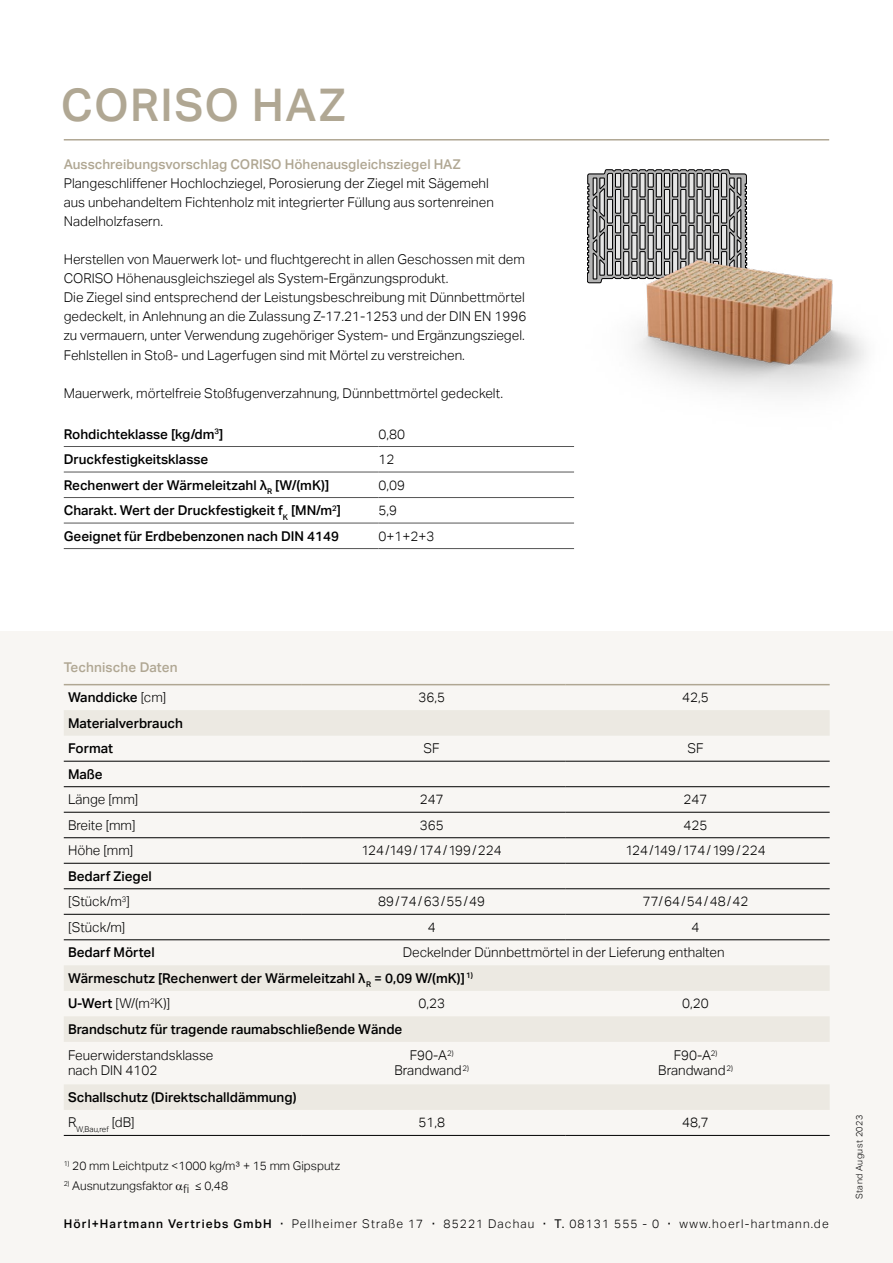
<style>
.page{position:relative;width:893px;height:1263px;background:#fff}
.page>*{position:absolute;margin:0;border:0;box-sizing:border-box;transform-origin:0 0}
.t1{font:500 45px "Aktiv Grotesk";letter-spacing:.03em;color:#b0a793}
.t2{font:300 13.5px/19px "Aktiv Grotesk";color:#000}
.t3{font:500 13.5px/25.5px "Aktiv Grotesk";color:#000}
.t4{font:500 13.5px "Aktiv Grotesk";color:#b0a793}
.t5{font:300 12px "Aktiv Grotesk";letter-spacing:.09em;color:#000}
.t6{font:300 12px "Aktiv Grotesk";color:#000}
.t7{font:300 9px "Aktiv Grotesk";letter-spacing:.045em;color:#000}
.t8{font:300 7.8px "Aktiv Grotesk";color:#000}
.s1{font-weight:300}
.s2{font-weight:500}
.s3{font-weight:400}
</style>
<div class="page">
<div style="left:0;top:631px;width:893px;height:632px;background:#f8f6f3"></div>
<img style="left:574px;top:169px;width:292px;height:278px">
<hr style="left:64px;top:446px;width:314px;height:1px;background:#565656">
<hr style="left:378px;top:446px;width:196px;height:1px;background:#565656">
<hr style="left:64px;top:472px;width:314px;height:1px;background:#565656">
<hr style="left:378px;top:472px;width:196px;height:1px;background:#565656">
<hr style="left:64px;top:497px;width:314px;height:1px;background:#565656">
<hr style="left:378px;top:497px;width:196px;height:1px;background:#565656">
<hr style="left:64px;top:523px;width:314px;height:1px;background:#565656">
<hr style="left:378px;top:523px;width:196px;height:1px;background:#565656">
<hr style="left:64px;top:548px;width:314px;height:1px;background:#565656">
<hr style="left:378px;top:548px;width:196px;height:1px;background:#565656">
<svg style="left:64px;top:710px;width:766px;height:400px"></svg>
<hr style="left:64px;top:761px;width:238px;height:1px;background:#000">
<hr style="left:302px;top:761px;width:264px;height:1px;background:#000">
<hr style="left:566px;top:761px;width:264px;height:1px;background:#000">
<hr style="left:64px;top:786px;width:238px;height:1px;background:#000">
<hr style="left:302px;top:786px;width:264px;height:1px;background:#000">
<hr style="left:566px;top:786px;width:264px;height:1px;background:#000">
<hr style="left:64px;top:812px;width:238px;height:1px;background:#000">
<hr style="left:302px;top:812px;width:264px;height:1px;background:#000">
<hr style="left:566px;top:812px;width:264px;height:1px;background:#000">
<hr style="left:64px;top:837px;width:238px;height:1px;background:#000">
<hr style="left:302px;top:837px;width:264px;height:1px;background:#000">
<hr style="left:566px;top:837px;width:264px;height:1px;background:#000">
<hr style="left:64px;top:863px;width:238px;height:1px;background:#000">
<hr style="left:302px;top:863px;width:264px;height:1px;background:#000">
<hr style="left:566px;top:863px;width:264px;height:1px;background:#000">
<hr style="left:64px;top:888px;width:238px;height:1px;background:#000">
<hr style="left:302px;top:888px;width:264px;height:1px;background:#000">
<hr style="left:566px;top:888px;width:264px;height:1px;background:#000">
<hr style="left:64px;top:914px;width:238px;height:1px;background:#000">
<hr style="left:302px;top:914px;width:264px;height:1px;background:#000">
<hr style="left:566px;top:914px;width:264px;height:1px;background:#000">
<hr style="left:64px;top:939px;width:238px;height:1px;background:#000">
<hr style="left:302px;top:939px;width:264px;height:1px;background:#000">
<hr style="left:566px;top:939px;width:264px;height:1px;background:#000">
<hr style="left:64px;top:1135px;width:238px;height:1px;background:#000">
<hr style="left:302px;top:1135px;width:264px;height:1px;background:#000">
<hr style="left:566px;top:1135px;width:264px;height:1px;background:#000">
<hr style="left:64px;top:684px;width:238px;height:1px;background:#b0a793">
<hr style="left:302px;top:684px;width:264px;height:1px;background:#b0a793">
<hr style="left:566px;top:684px;width:264px;height:1px;background:#b0a793">
<hr style="left:64px;top:139px;width:765px;height:2px;background:#b0a793">
<h1 class="t1" style="left:61px;top:79px;width:286px">CORISO HAZ</h1>
<p class="t4" style="left:64px;top:156px;width:399px">Ausschreibungsvorschlag CORISO Höhenausgleichsziegel HAZ</p>
<p class="t2" style="left:64px;top:174px;width:432px">Plangeschliffener Hochlochziegel, Porosierung der Ziegel mit Sägemehl aus unbehandeltem Fichtenholz mit integrierter Füllung aus sortenreinen<br>Nadelholzfasern.</p>
<p class="t2" style="left:64px;top:250px;width:464px">Herstellen von Mauerwerk lot- und fluchtgerecht in allen Geschossen mit dem CORISO Höhenausgleichsziegel als System-Ergänzungsprodukt.<br>Die Ziegel sind entsprechend der Leistungsbeschreibung mit Dünnbettmörtel gedeckelt, in Anlehnung an die Zulassung Z-17.21-1253 und der DIN EN 1996 zu vermauern, unter Verwendung zugehöriger System- und Ergänzungsziegel.<br>Fehlstellen in Stoß- und Lagerfugen sind mit Mörtel zu verstreichen.</p>
<p class="t2" style="left:64px;top:383px;width:441px">Mauerwerk, mörtelfreie Stoßfugenverzahnung, Dünnbettmörtel gedeckelt.</p>
<p class="t3" style="left:64px;top:421px;width:161px">Rohdichteklasse [kg/dm<sup>3</sup>]</p>
<p class="t2" style="left:378px;top:424px;width:28px">0,80</p>
<p class="t3" style="left:64px;top:447px;width:146px">Druckfestigkeitsklasse</p>
<p class="t2" style="left:378px;top:450px;width:17px">12</p>
<p class="t3" style="left:64px;top:472px;width:267px">Rechenwert der Wärmeleitzahl λ<sub>R</sub> [W/(mK)]</p>
<p class="t2" style="left:378px;top:475px;width:28px">0,09</p>
<p class="t3" style="left:64px;top:498px;width:279px">Charakt. Wert der Druckfestigkeit f<sub>K</sub> [MN/m<sup>2</sup>]</p>
<p class="t2" style="left:378px;top:501px;width:20px">5,9</p>
<p class="t3" style="left:64px;top:523px;width:277px">Geeignet für Erdbebenzonen nach DIN 4149</p>
<p class="t2" style="left:378px;top:526px;width:57px">0+1+2+3</p>
<p class="t4" style="left:64px;top:659px;width:115px">Technische Daten</p>
<p class="t3" style="left:68px;top:685px;width:100px">Wanddicke <span class="s1">[cm]</span></p>
<p class="t2" style="left:418px;top:688px;width:28px">36,5</p>
<p class="t2" style="left:682px;top:688px;width:28px">42,5</p>
<p class="t3" style="left:68px;top:710px;width:116px">Materialverbrauch<br>Format</p>
<p class="t2" style="left:424px;top:739px;width:18px">SF</p>
<p class="t2" style="left:687px;top:739px;width:18px">SF</p>
<p class="t3" style="left:68px;top:761px;width:36px">Maße</p>
<p class="t2" style="left:68px;top:790px;width:72px">Länge [mm]</p>
<p class="t2" style="left:420px;top:790px;width:25px">247</p>
<p class="t2" style="left:684px;top:790px;width:25px">247</p>
<p class="t2" style="left:68px;top:816px;width:69px">Breite [mm]</p>
<p class="t2" style="left:420px;top:816px;width:25px">365</p>
<p class="t2" style="left:684px;top:816px;width:25px">425</p>
<p class="t2" style="left:68px;top:841px;width:67px">Höhe [mm]</p>
<p class="t2" style="left:362px;top:841px;width:142px">124/149/174/199/224</p>
<p class="t2" style="left:625px;top:841px;width:142px">124/149/174/199/224</p>
<p class="t3" style="left:68px;top:863px;width:85px">Bedarf Ziegel <span class="s1">[Stück/m</span><sup>3</sup><span class="s1">]</span></p>
<p class="t2" style="left:378px;top:892px;width:109px">89/74/63/55/49</p>
<p class="t2" style="left:643px;top:892px;width:107px">77/64/54/48/42</p>
<p class="t2" style="left:68px;top:918px;width:59px">[Stück/m]</p>
<p class="t2" style="left:428px;top:918px;width:9px">4</p>
<p class="t2" style="left:692px;top:918px;width:9px">4</p>
<p class="t3" style="left:68px;top:940px;width:88px">Bedarf Mörtel</p>
<p class="t3" style="left:68px;top:940px;width:658px;text-indent:335px"><span class="s1">Deckelnder Dünnbettmörtel in der Lieferung enthalten<br></span>Wärmeschutz [Rechenwert der Wärmeleitzahl λ<sub>R</sub> = 0,09 W/(mK)] <sup>1)<br></sup>U-Wert <span class="s1">[W/(m</span><sup>2</sup><span class="s1">K)]</span></p>
<p class="t2" style="left:418px;top:994px;width:28px">0,23</p>
<p class="t2" style="left:682px;top:994px;width:28px">0,20</p>
<p class="t3" style="left:68px;top:1016px;width:336px">Brandschutz für tragende raumabschließende Wände</p>
<p class="t2" style="left:68px;top:1048px;width:147px;line-height:15px">Feuerwiderstandsklasse nach DIN 4102</p>
<p class="t2" style="left:394px;top:1048px;width:76px;line-height:15px;text-align:center">F90-A<sup>2)<br></sup>Brandwand<sup>2)</sup></p>
<p class="t2" style="left:658px;top:1048px;width:76px;line-height:15px;text-align:center">F90-A<sup>2)<br></sup>Brandwand<sup>2)</sup></p>
<p class="t3" style="left:68px;top:1084px;width:230px">Schallschutz (Direktschalldämmung)</p>
<p class="t8" style="left:68px;top:1125px;width:68px"><sup>R</sup>W,Bau,ref <sup>[dB]</sup></p>
<p class="t2" style="left:418px;top:1113px;width:28px">51,8</p>
<p class="t2" style="left:682px;top:1113px;width:28px">48,7</p>
<p class="t6" style="left:64px;top:1159px;width:278px"><sup>1)</sup> 20 mm Leichtputz &lt;1000 kg/m³ + 15 mm Gipsputz</p>
<p class="t6" style="left:64px;top:1179px;width:166px"><sup>2)</sup> Ausnutzungsfaktor fi ≤ 0,48</p>
<p class="t5" style="left:64px;top:1216px;width:766px"><span class="s2">Hörl+Hartmann Vertriebs GmbH ·</span> Pellheimer Straße 17 <span class="s2">·</span> 85221 Dachau <span class="s2">·</span> <span class="s3">T.</span> 08131 555 - 0 <span class="s2">·</span> www.hoerl-hartmann.de</p>
<p class="t7" style="left:854px;top:1199px;width:86px;rotate:-90deg">Stand August 2023</p>
</div>
